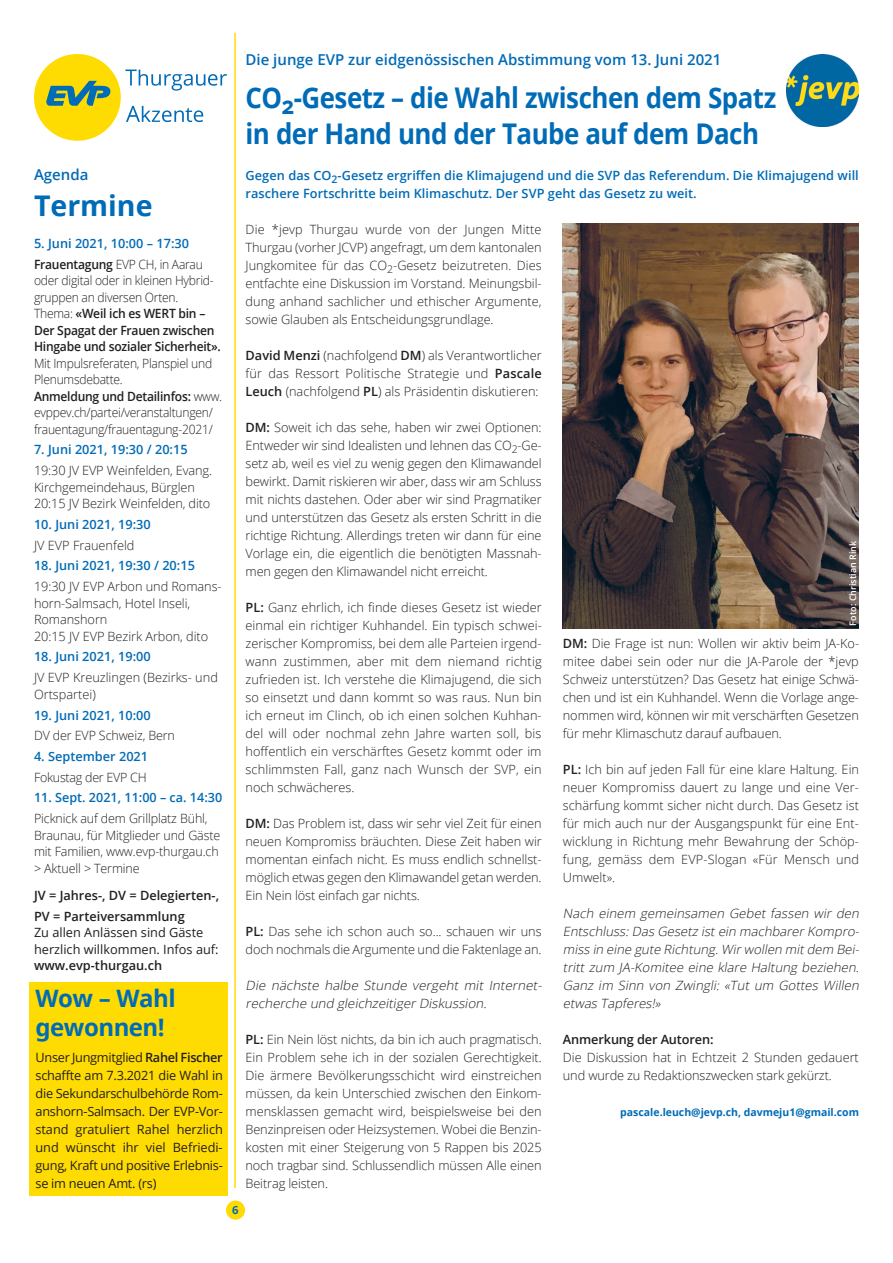
<style>
.page{position:relative;width:893px;height:1263px;background:#fff}
.page>*{position:absolute;margin:0;border:0;box-sizing:border-box;transform-origin:0 0}
.t1{font:700 28.5px/36px "Open Sans";letter-spacing:-.02em;color:#006bb6;scale:.91 1}
.t2{font:700 28.5px "Open Sans";color:#006bb6}
.t3{font:700 24px/28.8px "Open Sans";letter-spacing:-.02em;color:#006bb6}
.t4{font:600 15px "Open Sans";color:#006bb6}
.t5{font:300 12.75px/18px "Open Sans";letter-spacing:-.01em;color:#231f20;text-align:justify}
.t6{font:600 12.75px/20.7px "Open Sans";letter-spacing:.005em;color:#006bb6}
.t7{font:12.75px/18px "Open Sans";color:#231f20;text-align:justify}
.t8{font:italic 300 12.75px/18px "Open Sans";color:#231f20;text-align:justify}
.t9{font:300 12.75px/16.5px "Open Sans";letter-spacing:-.01em;color:#231f20;scale:.95 1}
.t10{font:600 12.75px/16.5px "Open Sans";letter-spacing:-.01em;color:#231f20;scale:.95 1}
.t11{font:600 12.75px/20.7px "Open Sans";letter-spacing:-.01em;color:#231f20}
.t12{font:italic 300 12.75px/18px "Open Sans";color:#231f20;scale:1.05 1}
.t13{font:700 11.25px "Open Sans";color:#006bb6}
.t14{font:700 10.5px "Open Sans";color:#006bb6}
.t15{font:600 9px "Open Sans";color:#fff}
.s1{color:#231f20}
.s2{font-weight:300;color:#231f20}
.s3{font-weight:300}
.s4{font-weight:600}
</style>
<div class="page">
<hr style="left:892px;top:252px;width:1px;height:462px;background:#ffdc01">
<hr style="left:234px;top:33px;width:2px;height:1155px;background:#ffdc01">
<div style="left:226px;top:1200px;width:19px;height:20px;background:#ffdc01;border-radius:50%"></div>
<div style="left:34px;top:54px;width:87px;height:87px;background:#ffdc01;border-radius:50%"></div>
<svg style="left:46px;top:81px;width:65px;height:25px"></svg>
<svg style="left:125px;top:70px;width:102px;height:21px"></svg>
<svg style="left:126px;top:106px;width:77px;height:16px"></svg>
<div style="left:30px;top:982px;width:198px;height:214px;background:#ffdc01"></div>
<img style="left:787px;top:54px;width:72px;height:72px">
<img style="left:563px;top:223px;width:296px;height:405px">
<p class="t4" style="left:34px;top:164px;width:56px">Agenda</p>
<h1 class="t2" style="left:34px;top:186px;width:120px">Termine</h1>
<p class="t6" style="left:34px;top:233px;width:170px">5. Juni 2021, 10:00 – 17:30<br><span class="s1">Frauentagung</span> <span class="s2">EVP CH, in Aarau</span></p>
<p class="t10" style="left:34px;top:272px;width:198px"><span class="s3">oder digital oder in kleinen Hybrid&shy;gruppen an diversen Orten.<br>Thema:</span> «Weil ich es WERT bin –<br>Der Spagat der Frauen zwischen<br>Hingabe und sozialer Sicherheit».</p>
<p class="t9" style="left:34px;top:354px;width:199px">Mit Impulsreferaten, Planspiel und<br>Plenumsdebatte.<br><span class="s4">Anmeldung und Detailinfos:</span> www. evppev.ch/partei/veranstaltungen/ frauentagung/frauentagung-2021/</p>
<p class="t6" style="left:34px;top:439px;width:155px">7. Juni 2021, 19:30 / 20:15</p>
<p class="t5" style="left:34px;top:462px;width:180px;line-height:16.5px;text-align:left">19:30 JV EVP Weinfelden, Evang.<br>Kirchgemeindehaus, Bürglen<br>20:15 JV Bezirk Weinfelden, dito</p>
<p class="t6" style="left:34px;top:514px;width:118px">10. Juni 2021, 19:30</p>
<p class="t5" style="left:34px;top:536px;width:102px">JV EVP Frauenfeld</p>
<p class="t6" style="left:34px;top:555px;width:162px">18. Juni 2021, 19:30 / 20:15</p>
<p class="t5" style="left:34px;top:578px;width:189px;line-height:16.5px;text-align:left">19:30 JV EVP Arbon und Romans&shy;horn-Salmsach, Hotel Inseli,<br>Romanshorn<br>20:15 JV EVP Bezirk Arbon, dito</p>
<p class="t6" style="left:34px;top:646px;width:118px">18. Juni 2021, 19:00</p>
<p class="t5" style="left:34px;top:669px;width:185px;line-height:16.5px">JV EVP Kreuzlingen (Bezirks- und<br>Ortspartei)</p>
<p class="t6" style="left:34px;top:704px;width:118px">19. Juni 2021, 10:00</p>
<p class="t5" style="left:34px;top:726px;width:142px">DV der EVP Schweiz, Bern</p>
<p class="t6" style="left:34px;top:746px;width:116px">4. September 2021</p>
<p class="t5" style="left:34px;top:768px;width:114px">Fokustag der EVP CH</p>
<p class="t6" style="left:34px;top:787px;width:190px">11. Sept. 2021, 11:00 – ca. 14:30</p>
<p class="t5" style="left:34px;top:810px;width:188px;line-height:16.5px;text-align:left">Picknick auf dem Grillplatz Bühl,<br>Braunau, für Mitglieder und Gäste mit Familien, www.evp-thurgau.ch &gt; Aktuell &gt; Termine</p>
<p class="t11" style="left:34px;top:885px;width:187px">JV = Jahres-, DV = Delegierten-,<br>PV = Parteiversammlung</p>
<p class="t7" style="left:34px;top:924px;width:186px;line-height:16.5px">Zu allen Anlässen sind Gäste herzlich willkommen. Infos auf:</p>
<p class="t11" style="left:34px;top:955px;width:130px">www.evp-thurgau.ch</p>
<h2 class="t3" style="left:36px;top:983px;width:142px">Wow – Wahl gewonnen!</h2>
<p class="t7" style="left:36px;top:1048px;width:189px">Unser Jungmitglied <span class="s4">Rahel Fischer </span>schaffte am 7.3.2021 die Wahl in die Sekundarschulbehörde Rom&shy;anshorn-Salmsach. Der EVP-Vor&shy;stand gratuliert Rahel herzlich und wünscht ihr viel Befriedi&shy;gung, Kraft und positive Erlebnis&shy;se im neuen Amt. (rs)</p>
<p class="t4" style="left:246px;top:50px;width:477px">Die junge EVP zur eidgenössischen Abstimmung vom 13. Juni 2021</p>
<h1 class="t1" style="left:246px;top:79px;width:585px">CO<sub>2</sub>-Gesetz – die Wahl zwischen dem Spatz in der Hand und der Taube auf dem Dach</h1>
<p class="t6" style="left:246px;top:166px;width:615px;line-height:18px">Gegen das CO<sub>2</sub>-Gesetz ergriffen die Klimajugend und die SVP das Referendum. Die Klimajugend will raschere Fortschritte beim Klimaschutz. Der SVP geht das Gesetz zu weit.</p>
<p class="t5" style="left:246px;top:220px;width:298px">Die *jevp Thurgau wurde von der Jungen Mitte Thurgau (vorher JCVP) angefragt, um dem kantonalen Jungkomitee für das CO<sub>2</sub>-Gesetz beizutreten. Dies entfachte eine Diskussion im Vorstand. Meinungsbil&shy;dung anhand sachlicher und ethischer Argumente, sowie Glauben als Entscheidungsgrundlage.</p>
<p class="t5" style="left:246px;top:346px;width:298px"><span class="s4">David Menzi</span> (nachfolgend <span class="s4">DM</span>) als Verantwortlicher für das Ressort Politische Strategie und <span class="s4">Pascale Leuch</span> (nachfolgend <span class="s4">PL</span>) als Präsidentin diskutieren:</p>
<p class="t5" style="left:246px;top:418px;width:298px"><span class="s4">DM:</span> Soweit ich das sehe, haben wir zwei Optionen:<br>Entweder wir sind Idealisten und lehnen das CO<sub>2</sub>-Ge&shy;setz ab, weil es viel zu wenig gegen den Klimawandel bewirkt. Damit riskieren wir aber, dass wir am Schluss mit nichts dastehen. Oder aber wir sind Pragmatiker und unterstützen das Gesetz als ersten Schritt in die richtige Richtung. Allerdings treten wir dann für eine Vorlage ein, die eigentlich die benötigten Massnah&shy;men gegen den Klimawandel nicht erreicht.</p>
<p class="t5" style="left:246px;top:598px;width:298px"><span class="s4">PL:</span> Ganz ehrlich, ich finde dieses Gesetz ist wieder einmal ein richtiger Kuhhandel. Ein typisch schwei&shy;zerischer Kompromiss, bei dem alle Parteien irgend&shy;wann zustimmen, aber mit dem niemand richtig zufrieden ist. Ich verstehe die Klimajugend, die sich so einsetzt und dann kommt so was raus. Nun bin ich erneut im Clinch, ob ich einen solchen Kuhhan&shy;del will oder nochmal zehn Jahre warten soll, bis hoffentlich ein verschärftes Gesetz kommt oder im schlimmsten Fall, ganz nach Wunsch der SVP, ein noch schwächeres.</p>
<p class="t5" style="left:246px;top:814px;width:298px"><span class="s4">DM:</span> Das Problem ist, dass wir sehr viel Zeit für einen neuen Kompromiss bräuchten. Diese Zeit haben wir momentan einfach nicht. Es muss endlich schnellst&shy;möglich etwas gegen den Klimawandel getan werden.<br>Ein Nein löst einfach gar nichts.</p>
<p class="t5" style="left:246px;top:922px;width:298px"><span class="s4">PL:</span> Das sehe ich schon auch so... schauen wir uns doch nochmals die Argumente und die Faktenlage an.</p>
<p class="t12" style="left:246px;top:976px;width:286px">Die nächste halbe Stunde vergeht mit Internet&shy;recherche und gleichzeitigerDiskussion.</p>
<p class="t5" style="left:246px;top:1030px;width:298px"><span class="s4">PL:</span> Ein Nein löst nichts, da bin ich auch pragmatisch.<br>Ein Problem sehe ich in der sozialen Gerechtigkeit.<br>Die ärmere Bevölkerungsschicht wird einstreichen müssen, da kein Unterschied zwischen den Einkom&shy;mensklassen gemacht wird, beispielsweise bei den Benzinpreisen oder Heizsystemen. Wobei die Benzin&shy;kosten mit einer Steigerung von 5 Rappen bis 2025 noch tragbar sind. Schlussendlich müssen Alle einen Beitrag leisten.</p>
<p class="t15" style="left:847px;top:625px;width:86px;rotate:-90deg">Foto: Christian Rink</p>
<p class="t5" style="left:563px;top:634px;width:298px"><span class="s4">DM:</span> Die Frage ist nun: Wollen wir aktiv beim JA-Ko&shy;mitee dabei sein oder nur die JA-Parole der *jevp Schweiz unterstützen? Das Gesetz hat einige Schwä&shy;chen und ist ein Kuhhandel. Wenn die Vorlage ange&shy;nommen wird, können wir mit verschärften Gesetzen für mehr Klimaschutz darauf aufbauen.</p>
<p class="t5" style="left:563px;top:760px;width:298px"><span class="s4">PL:</span> Ich bin auf jeden Fall für eine klare Haltung. Ein neuer Kompromiss dauert zu lange und eine Ver&shy;schärfung kommt sicher nicht durch. Das Gesetz ist für mich auch nur der Ausgangspunkt für eine Ent&shy;wicklung in Richtung mehr Bewahrung der Schöp&shy;fung, gemäss dem EVP-Slogan «Für Mensch und Umwelt».</p>
<p class="t8" style="left:563px;top:904px;width:301px">Nach einem gemeinsamen Gebet fassen wir den Entschluss:Das Gesetz istein machbarerKompro&shy;miss in eine gute Richtung.Wirwollen mitdem Bei&shy;tritt zum JA-Komitee eine klare Haltung beziehen.<br>Ganz im Sinn von Zwingli: «Tut um Gottes Willen etwas Tapferes!»</p>
<p class="t11" style="left:563px;top:1029px;width:152px">Anmerkung der Autoren:</p>
<p class="t5" style="left:563px;top:1048px;width:297px">Die Diskussion hat in Echtzeit 2 Stunden gedauert und wurde zu Redaktionszwecken stark gekürzt.</p>
<p class="t14" style="left:620px;top:1105px;width:240px">pascale.leuch@jevp.ch, davmeju1@gmail.com</p>
<p class="t13" style="left:232px;top:1202px;width:8px">6</p>
</div>
